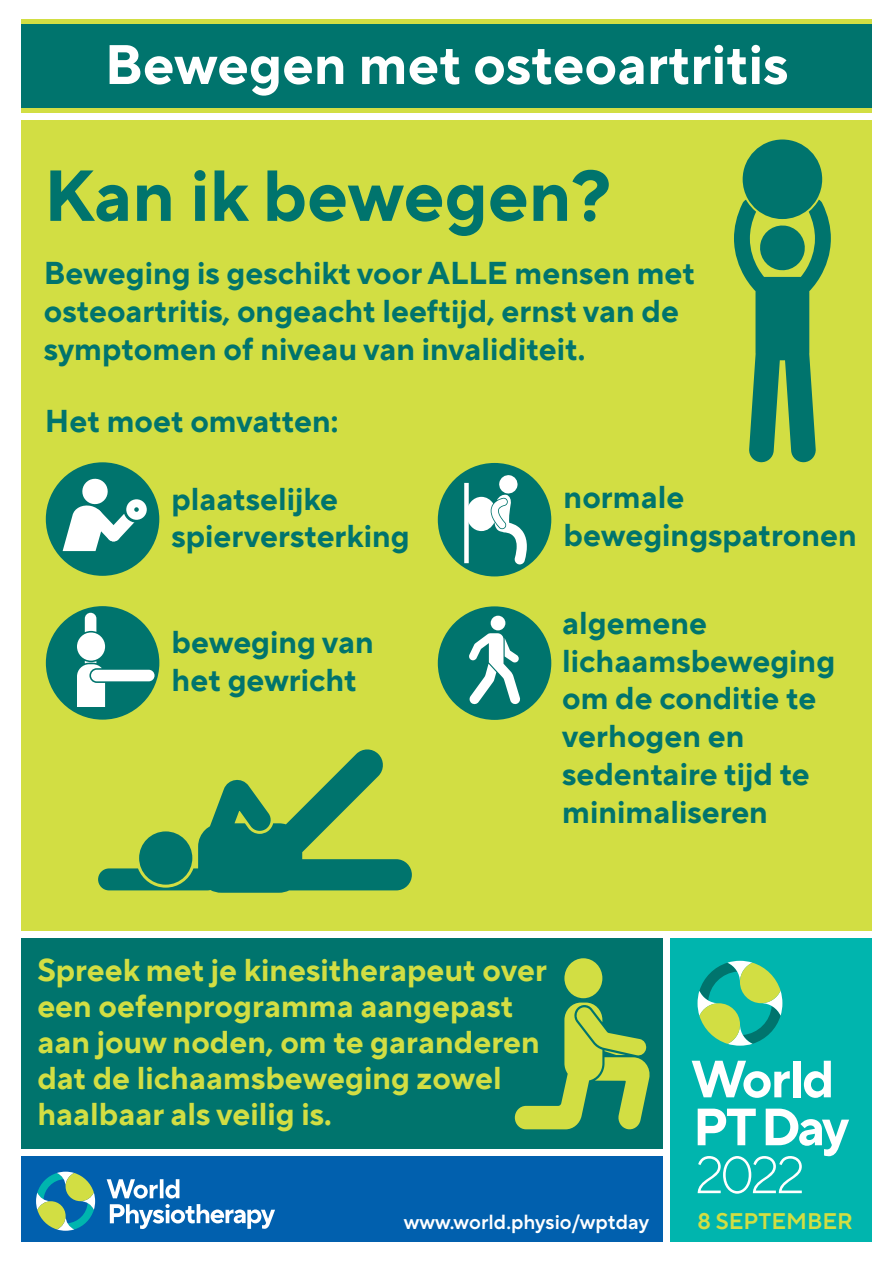
<style>
.page{position:relative;width:893px;height:1263px;background:#fff}
.page>*{position:absolute;margin:0;border:0;box-sizing:border-box;transform-origin:0 0}
.t1{font:700 72px "TT Norms Pro";color:#00746d}
.t2{font:700 55.5px "TT Norms Pro";color:#fff}
.t3{font:700 31.5px/37.8px "TT Norms Pro";color:#00746d}
.t4{font:700 31.5px/36px "TT Norms Pro";color:#d2de43}
.t5{font:600 22.5px "TT Norms Pro";color:#d2de43}
.t6{font:600 20.4px "TT Norms Pro";color:#fff}
</style>
<div class="page">
<div style="left:21px;top:121px;width:851px;height:810px;background:#d2de43"></div>
<div style="left:21px;top:24px;width:851px;height:85px;background:#00746d"></div>
<hr style="left:21px;top:109px;width:851px;height:4px;background:#d2de43">
<hr style="left:21px;top:19px;width:851px;height:4px;background:#d2de43">
<div style="left:670px;top:938px;width:202px;height:304px;background:#00b5ae"></div>
<svg style="left:697px;top:961px;width:85px;height:85px"></svg>
<svg style="left:692px;top:1061px;width:98px;height:37px"></svg>
<div style="left:794px;top:1061px;width:7px;height:36px;background:#fff"></div>
<svg style="left:804px;top:1061px;width:27px;height:37px"></svg>
<svg style="left:698px;top:1108px;width:151px;height:86px"></svg>
<div style="left:22px;top:1156px;width:641px;height:86px;background:#0160ae"></div>
<svg style="left:107px;top:1179px;width:51px;height:19px"></svg>
<svg style="left:160px;top:1179px;width:4px;height:19px"></svg>
<svg style="left:165px;top:1179px;width:14px;height:19px"></svg>
<svg style="left:110px;top:1204px;width:165px;height:25px"></svg>
<svg style="left:36px;top:1172px;width:59px;height:59px"></svg>
<div style="left:21px;top:938px;width:642px;height:211px;background:#00746d"></div>
<div style="left:564px;top:958px;width:38px;height:40px;background:#d2de43;border-radius:50%"></div>
<svg style="left:515px;top:1002px;width:135px;height:128px"></svg>
<svg style="left:98px;top:749px;width:314px;height:144px"></svg>
<svg style="left:734px;top:139px;width:97px;height:324px"></svg>
<div style="left:46px;top:462px;width:113px;height:114px;background:#00746d;border-radius:50%"></div>
<div style="left:46px;top:606px;width:113px;height:114px;background:#00746d;border-radius:50%"></div>
<div style="left:438px;top:463px;width:113px;height:113px;background:#00746d;border-radius:50%"></div>
<div style="left:438px;top:606px;width:113px;height:114px;background:#00746d;border-radius:50%"></div>
<svg style="left:469px;top:633px;width:51px;height:72px"></svg>
<div style="left:491px;top:616px;width:14px;height:14px;background:#fff;border-radius:50%"></div>
<div style="left:126px;top:499px;width:21px;height:21px;background:#fff;border-radius:50%"></div>
<svg style="left:63px;top:477px;width:76px;height:74px"></svg>
<div style="left:77px;top:632px;width:28px;height:29px;background:#fff;border-radius:50%"></div>
<div style="left:91px;top:670px;width:64px;height:11px;background:#fff;border-radius:6px"></div>
<svg style="left:85px;top:613px;width:11px;height:19px"></svg>
<svg style="left:77px;top:661px;width:28px;height:46px"></svg>
<svg style="left:466px;top:475px;width:61px;height:89px"></svg>
<div style="left:464px;top:483px;width:5px;height:80px;background:#fff"></div>
<h2 class="t2" style="left:105px;top:23px;width:685px">Bewegen met osteoartritis</h2>
<h1 class="t1" style="left:44px;top:142px;width:569px">Kan ik bewegen?</h1>
<p class="t3" style="left:44px;top:252px;width:653px">Beweging is geschikt voor ALLE mensen met osteoartritis, ongeacht leeftijd, ernst van de symptomen of niveau van invaliditeit.</p>
<p class="t3" style="left:45px;top:400px;width:295px">Het moet omvatten:</p>
<p class="t3" style="left:171px;top:477px;width:240px">plaatselijke spierversterking</p>
<p class="t3" style="left:172px;top:621px;width:204px">beweging van het gewricht</p>
<p class="t3" style="left:564px;top:476px;width:295px">normale bewegingspatronen</p>
<p class="t3" style="left:562px;top:601px;width:275px">algemene lichaamsbeweging om de conditie te verhogen en sedentaire tijd te minimaliseren</p>
<p class="t4" style="left:37px;top:950px;width:511px">Spreek met je kinesitherapeut over een oefenprogramma aangepast aan jouw noden, om te garanderen dat de lichaamsbeweging zowel haalbaar als veilig is.</p>
<p class="t6" style="left:404px;top:1207px;width:247px">www.world.physio/wptday</p>
<p class="t5" style="left:697px;top:1204px;width:157px">8 SEPTEMBER</p>
</div>
